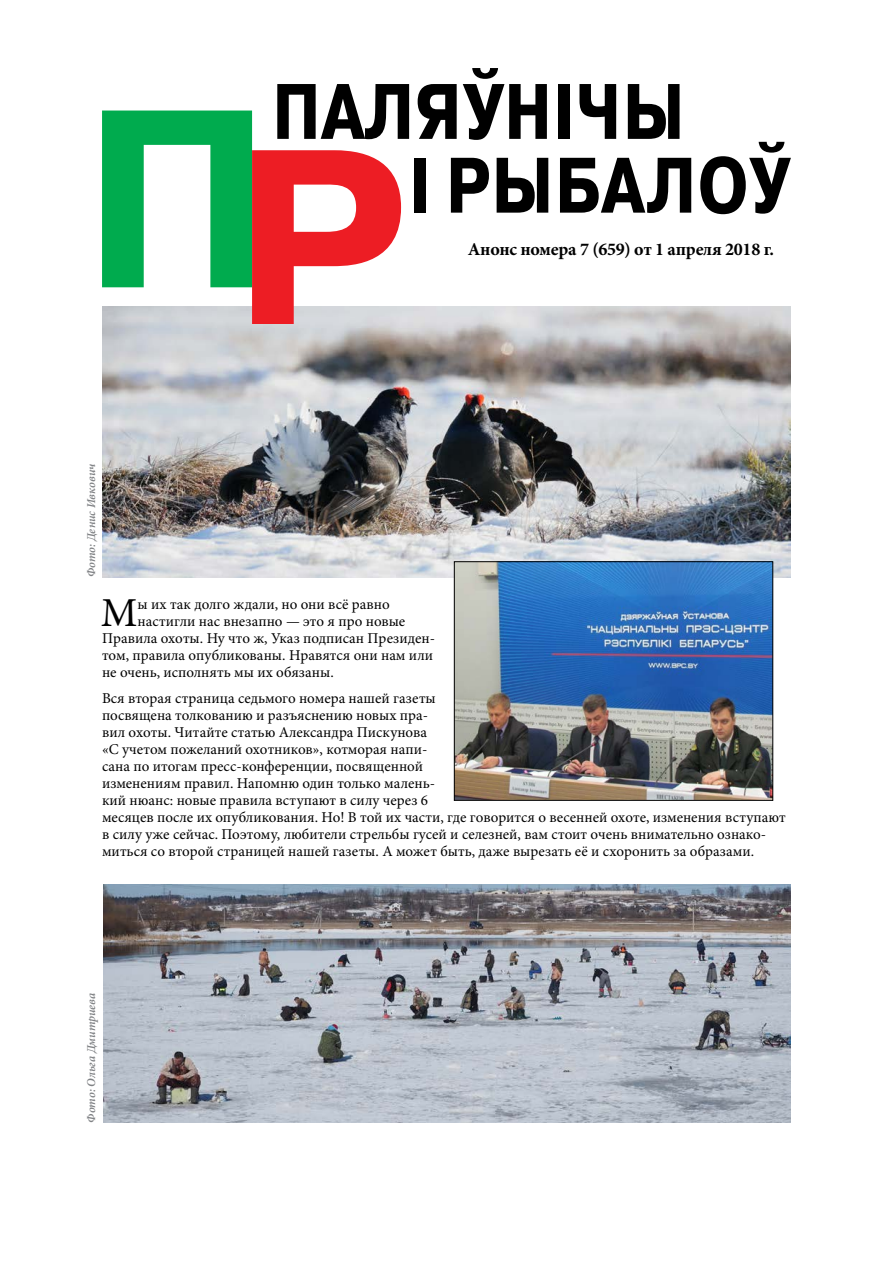
<style>
.page{position:relative;width:893px;height:1263px;background:#fff}
.page>*{position:absolute;margin:0;border:0;box-sizing:border-box;transform-origin:0 0}
.новый_анонс{font:41.1px "Minion Pro";color:#000}
.Дата_и_номер{font:700 18px "Minion Pro";letter-spacing:-.015em;color:#000}
.основной_текст{font:15px/17px "Minion Pro";color:#000}
.новый_анонс-2{font:15px "Minion Pro";color:#000}
.Автор_фото{font:italic 600 12px "Minion Pro";letter-spacing:-.005em;color:#808285}
</style>
<div class="page">
<img style="left:103px;top:307px;width:687px;height:270px">
<img style="left:103px;top:884px;width:688px;height:239px">
<svg style="left:418px;top:84px;width:39px;height:55px"></svg>
<svg style="left:463px;top:68px;width:84px;height:72px"></svg>
<div style="left:558px;top:84px;width:12px;height:55px;background:#000"></div>
<svg style="left:579px;top:84px;width:37px;height:55px"></svg>
<svg style="left:628px;top:84px;width:51px;height:55px"></svg>
<div style="left:415px;top:158px;width:11px;height:55px;background:#000"></div>
<svg style="left:451px;top:158px;width:38px;height:55px"></svg>
<svg style="left:497px;top:158px;width:51px;height:55px"></svg>
<svg style="left:560px;top:158px;width:131px;height:55px"></svg>
<svg style="left:700px;top:142px;width:91px;height:72px"></svg>
<svg style="left:102px;top:84px;width:307px;height:239px"></svg>
<img style="left:456px;top:563px;width:315px;height:236px">
<div style="left:454px;top:561px;width:319px;height:240px;border:1px solid #000"></div>
<p class="Автор_фото" style="left:83px;top:577px;width:115px;rotate:-90deg">Фото: Денис Ивкович</p>
<p class="Дата_и_номер" style="left:468px;top:237px;width:308px">Анонс номера 7 (659) от 1 апреля 2018 г.</p>
<p class="новый_анонс" style="left:101px;top:586px;width:38px">М</p>
<p class="новый_анонс-2" style="left:138px;top:594px;width:254px">ы их так долго ждали, но они всё равно</p>
<p class="новый_анонс-2" style="left:138px;top:611px;width:269px">настигли нас внезапно — это я про новые</p>
<p class="новый_анонс-2" style="left:102px;top:628px;width:334px">Правила охоты. Ну что ж, Указ подписан Президен-</p>
<p class="новый_анонс-2" style="left:102px;top:645px;width:333px">том, правила опубликованы. Нравятся они нам или</p>
<p class="новый_анонс-2" style="left:102px;top:662px;width:233px">не очень, исполнять мы их обязаны.</p>
<p class="основной_текст" style="left:102px;top:690px;width:685px">Вся вторая страница седьмого номера нашей газеты<br>посвящена толкованию и разъяснению новых пра-<br>вил охоты. Читайте статью Александра Пискунова<br>«С учетом пожеланий охотников», котморая напи-<br>сана по итогам пресс-конференции, посвященной<br>изменениям правил. Напомню один только малень-<br>кий нюанс: новые правила вступают в силу через 6<br>месяцев после их опубликования. Но! В той их части, где говорится о весенней охоте, изменения вступают в силу уже сейчас. Поэтому, любители стрельбы гусей и селезней, вам стоит очень внимательно ознако&shy;миться со второй страницей нашей газеты. А может быть, даже вырезать её и схоронить за образами.</p>
<p class="Автор_фото" style="left:83px;top:1123px;width:131px;rotate:-90deg">Фото: Ольга Дмитриева</p>
</div>
